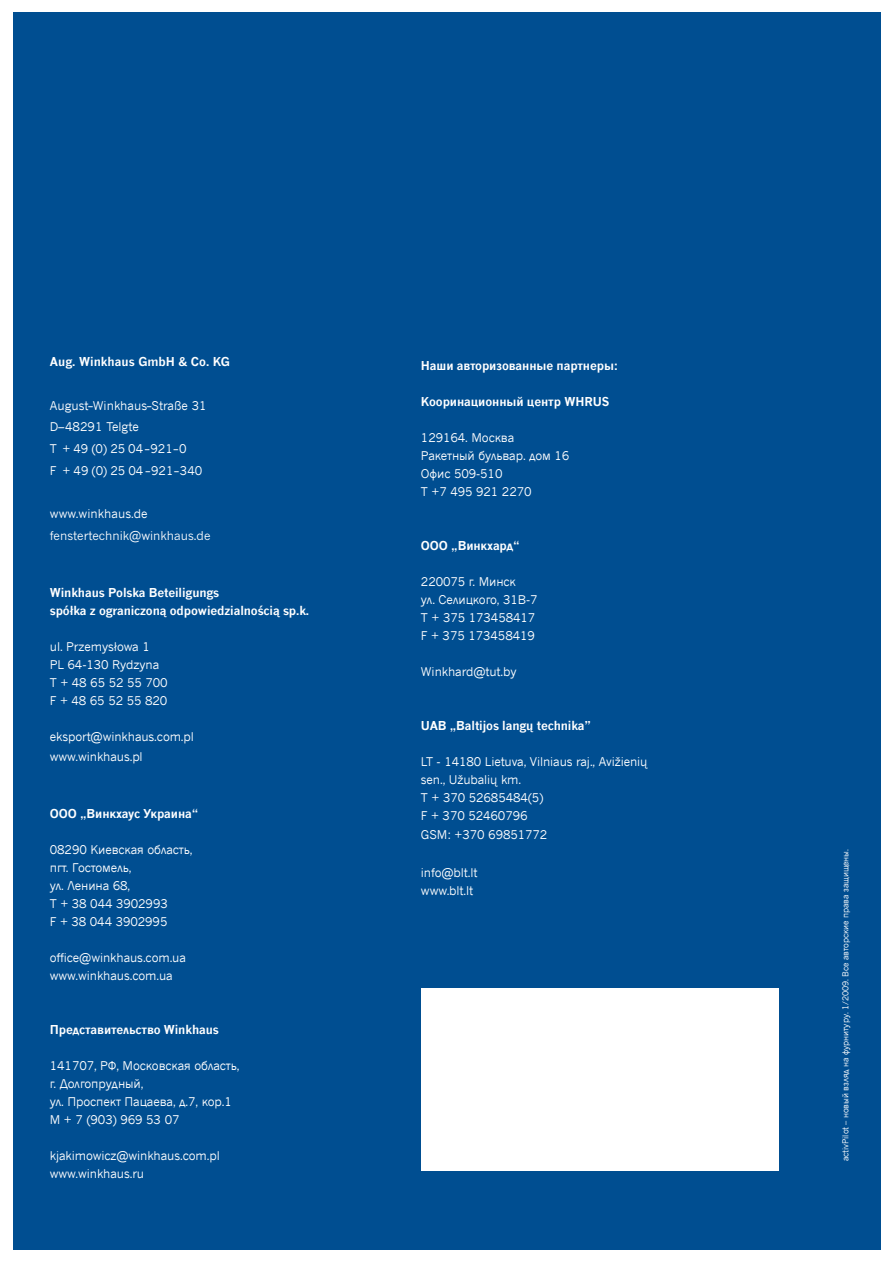
<style>
.page{position:relative;width:893px;height:1263px;background:#fff}
.page>*{position:absolute;margin:0;border:0;box-sizing:border-box;transform-origin:0 0}
.t1{font:12px/18px "News Gothic Cyr";letter-spacing:-.01em;color:#fff}
.t2{font:12px/18px "News Gothic CE";letter-spacing:-.01em;color:#fff}
.t3{font:700 12px "News Gothic Cyr";letter-spacing:-.01em;color:#fff}
.t4{font:700 12px/18px "News Gothic CE";letter-spacing:-.01em;color:#fff}
.t5{font:12px/21.8px "News Gothic";color:#fff}
.t6{font:12px "News Gothic MT Pro";color:#fff}
.t7{font:700 12px "News Gothic";color:#fff}
.t8{font:8.25px "News Gothic Cyr";letter-spacing:-.01em;color:#fff}
.s1{font-family:"News Gothic Cyr"}
.s2{font-family:"News Gothic CE"}
</style>
<div class="page">
<div style="left:13px;top:13px;width:867px;height:1237px;background:#004e91"></div>
<div style="left:421px;top:988px;width:357px;height:183px;background:#fff"></div>
<p class="t7" style="left:50px;top:354px;width:181px">Aug. Winkhaus GmbH &amp; Co. KG</p>
<p class="t5" style="left:50px;top:394px;width:158px">August-Winkhaus-Straße 31<br>D-48291 Telgte<br>T + 49 (0) 25 04-921-0<br>F + 49 (0) 25 04-921-340</p>
<p class="t5" style="left:50px;top:503px;width:99px">www.winkhaus.de</p>
<p class="t6" style="left:50px;top:528px;width:162px">fenstertechnik@winkhaus.de</p>
<p class="t4" style="left:50px;top:583px;width:261px">Winkhaus Polska Beteiligungs<br><span class="s1">s</span>półka z ograniczoną odpowiedzialnością sp.k.</p>
<p class="t2" style="left:50px;top:637px;width:119px">ul. Przemysłowa 1<br>PL 64-130 Rydzyna<br>T + 48 65 52 55 700<br>F + 48 65 52 55 820</p>
<p class="t2" style="left:50px;top:727px;width:146px;line-height:19.5px">eksport@winkhaus.com.pl www.winkhaus.pl</p>
<p class="t3" style="left:50px;top:806px;width:150px">ООО „Винкхаус Украина“</p>
<p class="t1" style="left:50px;top:840px;width:144px">08290 Киевская область, пгт. Гостомель,<br>ул. Ленина 68,<br>T + 38 044 3902993<br>F + 38 044 3902995</p>
<p class="t1" style="left:50px;top:948px;width:138px">office@winkhaus.com.ua www.winkhaus.com.ua</p>
<p class="t3" style="left:50px;top:1022px;width:170px">Представительство Winkhaus</p>
<p class="t1" style="left:50px;top:1056px;width:191px">141707, РФ, Московская область, г. Долгопрудный,<br>ул. Проспект Пацаева, д.7, кор.1<br>М + 7 (903) 969 53 07</p>
<p class="t1" style="left:50px;top:1146px;width:171px">kjakimowicz@winkhaus.com.pl www.winkhaus.ru</p>
<p class="t3" style="left:421px;top:358px;width:199px">Наши авторизованные партнеры<span class="s2">:</span></p>
<p class="t3" style="left:421px;top:394px;width:190px">Кооринационный центр WHRUS</p>
<p class="t1" style="left:421px;top:428px;width:150px">129164. Москва<br>Ракетный бульвар. дом 16<br>Офис 509-510<br>Т +7 495 921 2270</p>
<p class="t3" style="left:421px;top:538px;width:100px">ООО „Винкхард“</p>
<p class="t1" style="left:421px;top:572px;width:118px">220075 г. Минск<br>ул. Селицкого, 31В-7<br>T + 375 173458417<br>F + 375 173458419</p>
<p class="t1" style="left:421px;top:662px;width:97px">Winkhard@tut.by</p>
<p class="t4" style="left:421px;top:716px;width:172px">UAB „Baltijos langų technika”</p>
<p class="t2" style="left:421px;top:752px;width:228px">LT - 14180 Lietuva, Vilniaus raj., Avižienių sen., Užubalių km.<br>T + 370 52685484(5)<br>F + 370 52460796</p>
<p class="t2" style="left:421px;top:826px;width:128px">GSM: +370 69851772</p>
<p class="t1" style="left:421px;top:863px;width:58px">info@blt.lt www.blt.lt</p>
<p class="t8" style="left:841px;top:1161px;width:314px;rotate:-90deg">activPilot – новый взляд на фурнитуру. 1/2009. Все авторские права защищены.</p>
</div>
